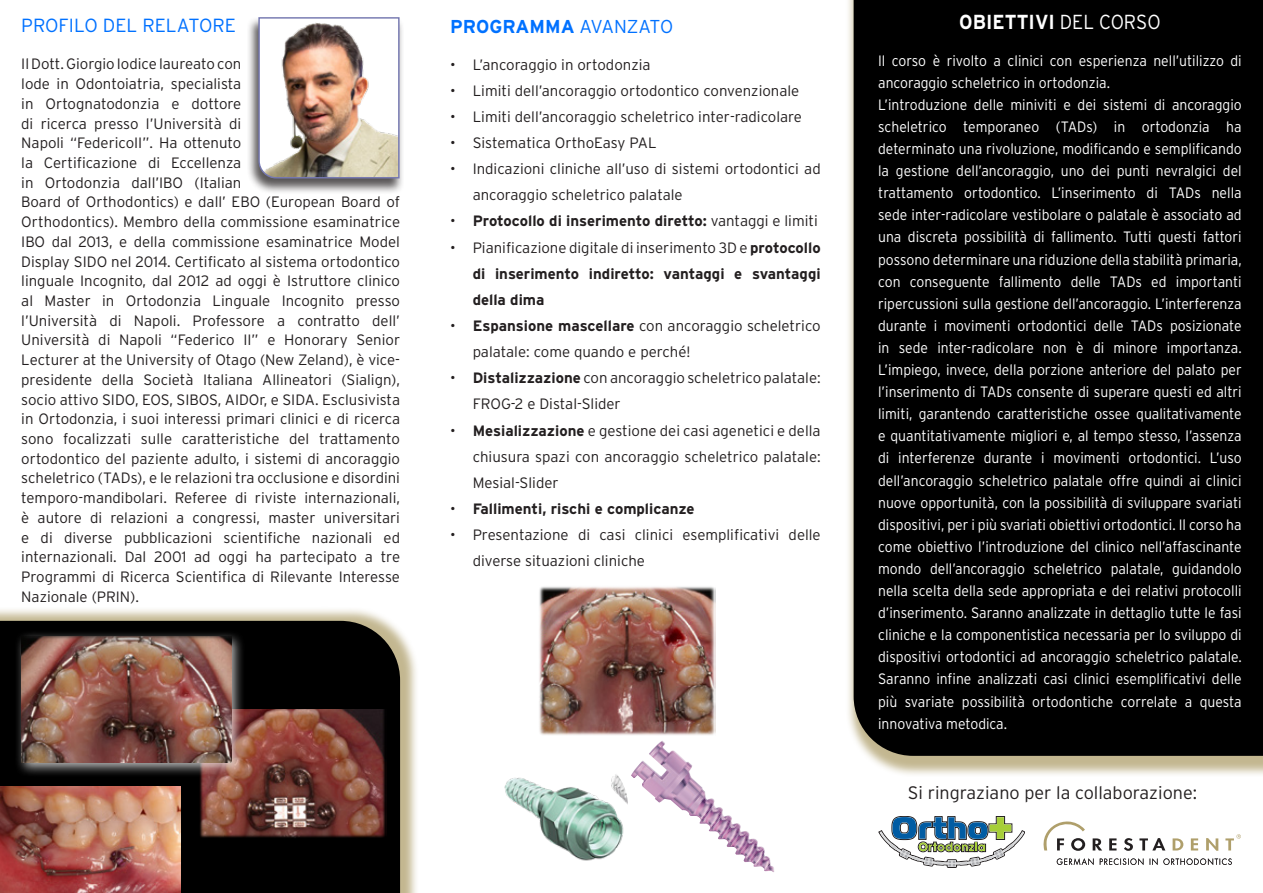
<style>
.page{position:relative;width:1263px;height:893px;background:#fff}
.page>*{position:absolute;margin:0;border:0;box-sizing:border-box;transform-origin:0 0}
.t1{font:700 20.25px "Interstate";color:#fff;scale:.93 1}
.t2{font:300 19.05px "Interstate";color:#0071ff}
.t3{font:700 18.6px "Interstate";color:#0071ff}
.t4{font:300 18px "Interstate";color:#231f20}
.t5{font:300 15px/19.6px "Interstate";color:#231f20}
.t6{font:300 15px/22px "Interstate";color:#fff;scale:.93 1}
.t7{font:700 15px/26.1px "Interstate";color:#231f20;text-align:justify}
.s1{font-weight:300}
.s2{font-weight:700}
</style>
<div class="page">
<div style="left:845px;top:0;width:418px;height:777px;background:#af9f6b;opacity:.75"></div>
<div style="left:854px;top:0;width:409px;height:756px;background:#000"></div>
<div style="left:247px;top:17px;width:157px;height:177px;background:#231f20;opacity:.75"></div>
<img style="left:258px;top:17px;width:142px;height:162px">
<div style="left:0;top:606px;width:419px;height:287px;background:#af9f6b;opacity:.75"></div>
<div style="left:0;top:621px;width:400px;height:272px;background:#000"></div>
<img style="left:504px;top:774px;width:124px;height:87px">
<svg style="left:879px;top:816px;width:146px;height:51px"></svg>
<svg style="left:1093px;top:838px;width:9px;height:12px"></svg>
<svg style="left:1109px;top:838px;width:7px;height:12px"></svg>
<svg style="left:1124px;top:838px;width:9px;height:13px"></svg>
<svg style="left:1139px;top:838px;width:26px;height:12px"></svg>
<svg style="left:1172px;top:838px;width:11px;height:12px"></svg>
<svg style="left:1191px;top:838px;width:7px;height:12px"></svg>
<svg style="left:1206px;top:838px;width:12px;height:13px"></svg>
<svg style="left:1225px;top:834px;width:16px;height:16px"></svg>
<svg style="left:1043px;top:821px;width:42px;height:30px"></svg>
<svg style="left:1057px;top:858px;width:175px;height:7px"></svg>
<img style="left:0;top:787px;width:180px;height:106px">
<img style="left:199px;top:709px;width:188px;height:130px">
<div style="left:14px;top:630px;width:231px;height:147px;background:#fff;opacity:.75"></div>
<img style="left:21px;top:637px;width:210px;height:126px">
<img style="left:631px;top:741px;width:143px;height:131px">
<img style="left:539px;top:586px;width:176px;height:149px">
<p class="t2" style="left:21px;top:14px;width:216px">PROFILO DEL RELATORE</p>
<p class="t5" style="left:21px;top:54px;width:380px">Il Dott. Giorgio Iodice laureato con<br>lode in Odontoiatria, specialista<br>in Ortognatodonzia e dottore<br>di ricerca presso l’Università di<br>Napoli “FedericoII”. Ha ottenuto<br>la Certificazione di Eccellenza<br>in Ortodonzia dall’IBO (Italian<br>Board of Orthodontics) e dall’ EBO (European Board of Orthodontics). Membro della commissione esaminatrice IBO dal 2013, e della commissione esaminatrice Model Display SIDO nel 2014. Certificato al sistema ortodontico linguale Incognito, dal 2012 ad oggi è Istruttore clinico al Master in Ortodonzia Linguale Incognito presso l’Università di Napoli. Professore a contratto dell’ Università di Napoli “Federico II” e Honorary Senior Lecturer at the University of Otago (New Zeland), è vice&shy;presidente della Società Italiana Allineatori (Sialign), socio attivo SIDO, EOS, SIBOS, AIDOr, e SIDA. Esclusivista in Ortodonzia, i suoi interessi primari clinici e di ricerca sono focalizzati sulle caratteristiche del trattamento ortodontico del paziente adulto, i sistemi di ancoraggio scheletrico (TADs), e le relazioni tra occlusione e disordini temporo-mandibolari. Referee di riviste internazionali, è autore di relazioni a congressi, master universitari e di diverse pubblicazioni scientifiche nazionali ed internazionali. Dal 2001 ad oggi ha partecipato a tre Programmi di Ricerca Scientifica di Rilevante Interesse Nazionale (PRIN).</p>
<p class="t3" style="left:450px;top:16px;width:225px">PROGRAMMA <span class="s1">AVANZATO</span></p>
<p class="t5" style="left:450px;top:54px;width:202px">• L’ancoraggio in ortodonzia</p>
<p class="t5" style="left:450px;top:81px;width:351px">• Limiti dell’ancoraggio ortodontico convenzionale</p>
<p class="t5" style="left:450px;top:107px;width:353px">• Limiti dell’ancoraggio scheletrico inter-radicolare</p>
<p class="t5" style="left:450px;top:133px;width:208px">• Sistematica OrthoEasy PAL</p>
<p class="t5" style="left:473px;top:156px;width:350px;line-height:26.1px;text-indent:-22px">• Indicazioni cliniche all’uso di sistemi ortodontici ad ancoraggio scheletrico palatale</p>
<p class="t7" style="left:450px;top:208px;width:369px"><span class="s1">•</span> Protocollo di inserimento diretto: <span class="s1">vantaggi e limiti</span></p>
<p class="t7" style="left:473px;top:234px;width:350px;text-indent:-22px"><span class="s1">• Pianificazione digitale di inserimento 3D e</span> protocollo di inserimento indiretto: vantaggi e svantaggi della dima</p>
<p class="t5" style="left:473px;top:313px;width:350px;line-height:26.1px;text-indent:-22px">• <span class="s2">Espansione mascellare</span> con ancoraggio scheletrico palatale: come quando e perché!</p>
<p class="t5" style="left:473px;top:365px;width:350px;line-height:26.1px;text-indent:-22px">• <span class="s2">Distalizzazione</span> con ancoraggio scheletrico palatale:<br>FROG-2 e Distal-Slider</p>
<p class="t5" style="left:473px;top:417px;width:349px;line-height:26.1px;text-align:justify;text-indent:-22px">• <span class="s2">Mesializzazione</span> e gestione dei casi agenetici e della chiusura spazi con ancoraggio scheletrico palatale:<br>Mesial-Slider</p>
<p class="t7" style="left:450px;top:496px;width:246px"><span class="s1">•</span> Fallimenti, rischi e complicanze</p>
<p class="t5" style="left:473px;top:522px;width:350px;line-height:26.1px;text-indent:-22px">• Presentazione di casi clinici esemplificativi delle diverse situazioni cliniche</p>
<p class="t1" style="left:959px;top:11px;width:218px">OBIETTIVI <span class="s1">DEL CORSO</span></p>
<p class="t6" style="left:878px;top:49px;width:392px">Il corso è rivolto a clinici con esperienza nell’utilizzo di ancoraggio scheletrico in ortodonzia.</p>
<p class="t6" style="left:878px;top:93px;width:392px;text-align:justify">L’introduzione delle miniviti e dei sistemi di ancoraggio scheletrico temporaneo (TADs) in ortodonzia ha determinato una rivoluzione, modificando e semplificando la gestione dell’ancoraggio, uno dei punti nevralgici del trattamento ortodontico. L’inserimento di TADs nella sede inter-radicolare vestibolare o palatale è associato ad una discreta possibilità di fallimento. Tutti questi fattori possono determinare una riduzione della stabilità primaria, con conseguente fallimento delle TADs ed importanti ripercussioni sulla gestione dell’ancoraggio. L’interferenza durante i movimenti ortodontici delle TADs posizionate in sede inter-radicolare non è di minore importanza.<br>L’impiego, invece, della porzione anteriore del palato per l’inserimento di TADs consente di superare questi ed altri limiti, garantendo caratteristiche ossee qualitativamente e quantitativamente migliori e, al tempo stesso, l’assenza di interferenze durante i movimenti ortodontici. L’uso dell’ancoraggio scheletrico palatale offre quindi ai clinici nuove opportunità, con la possibilità di sviluppare svariati dispositivi, per i più svariati obiettivi ortodontici. Il corso ha come obiettivo l’introduzione del clinico nell’affascinante mondo dell’ancoraggio scheletrico palatale, guidandolo nella scelta della sede appropriata e dei relativi protocolli d’inserimento. Saranno analizzate in dettaglio tutte le fasi cliniche e la componentistica necessaria per lo sviluppo di dispositivi ortodontici ad ancoraggio scheletrico palatale.<br>Saranno infine analizzati casi clinici esemplificativi delle più svariate possibilità ortodontiche correlate a questa innovativa metodica.</p>
<p class="t4" style="left:908px;top:782px;width:291px">Si ringraziano per la collaborazione:</p>
</div>
